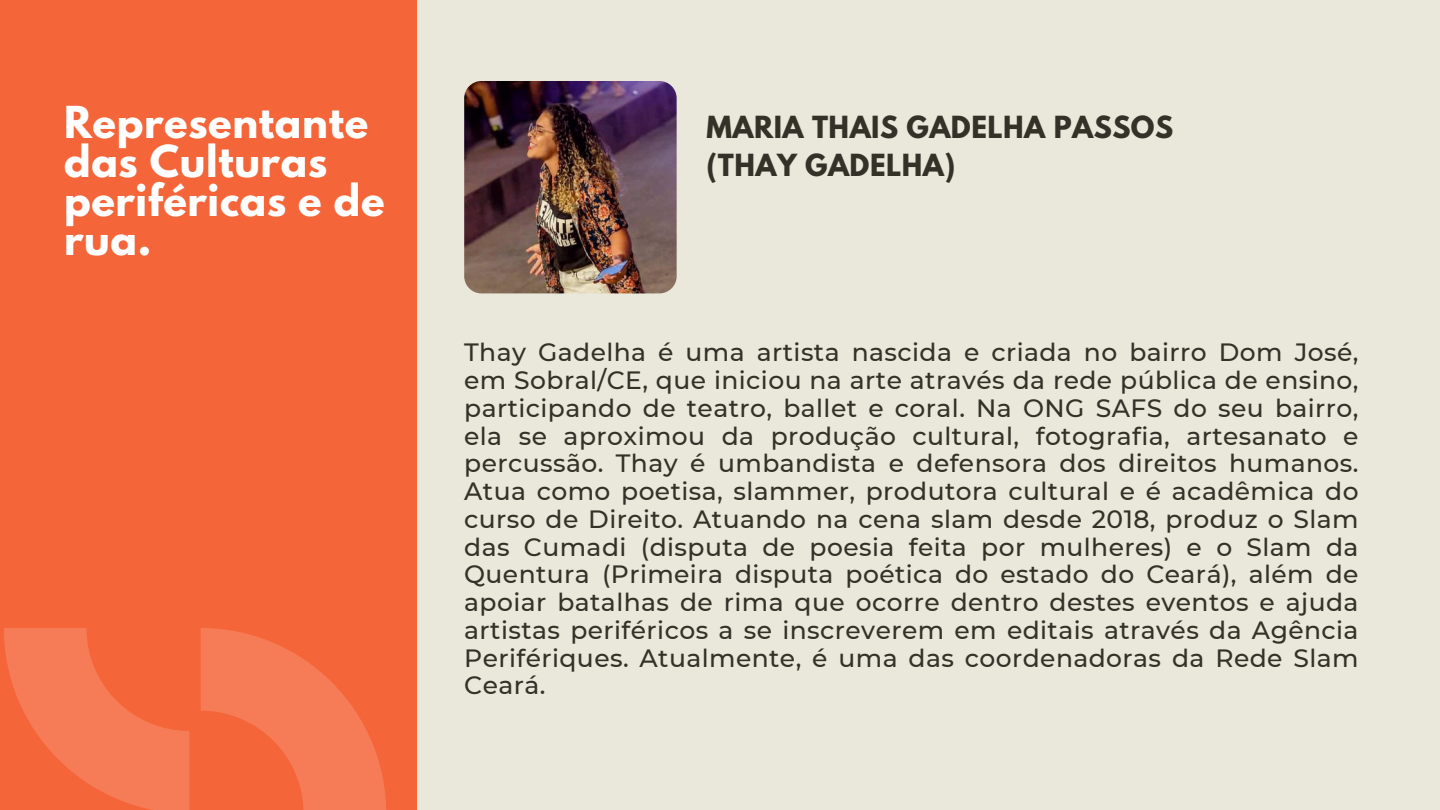
<style>
.page{position:relative;width:1440px;height:810px;background:#eae8db}
.page>*{position:absolute;margin:0;border:0;box-sizing:border-box;transform-origin:0 0}
.t1{font:700 39px/39px "League Spartan";letter-spacing:.015em;color:#fff}
.t2{font:700 27px/37.5px "League Spartan";letter-spacing:.015em;color:#333229}
.t3{font:500 25px/27.8px "Montserrat";letter-spacing:.015em;color:#333229;text-align:justify}
</style>
<div class="page">
<div style="left:0;top:0;width:417px;height:810px;background:#f4663a"></div>
<svg style="left:4px;top:628px;width:185px;height:182px"></svg>
<svg style="left:201px;top:628px;width:185px;height:182px"></svg>
<img style="left:464px;top:81px;width:213px;height:212px;border-radius:17px">
<p class="t1" style="left:64px;top:108px;width:322px">Representante das Culturas periféricas e de rua.</p>
<p class="t2" style="left:706px;top:112px;width:468px">MARIA THAIS GADELHA PASSOS (THAY GADELHA)</p>
<p class="t3" style="left:464px;top:338px;width:896px">Thay Gadelha é uma artista nascida e criada no bairro Dom José, em Sobral/CE, que iniciou na arte através da rede pública de ensino, participando de teatro, ballet e coral. Na ONG SAFS do seu bairro, ela se aproximou da produção cultural, fotografia, artesanato e percussão. Thay é umbandista e defensora dos direitos humanos.<br>Atua como poetisa, slammer, produtora cultural e é acadêmica do curso de Direito. Atuando na cena slam desde 2018, produz o Slam das Cumadi (disputa de poesia feita por mulheres) e o Slam da Quentura (Primeira disputa poética do estado do Ceará), além de apoiar batalhas de rima que ocorre dentro destes eventos e ajuda artistas periféricos a se inscreverem em editais através da Agência Perifériques. Atualmente, é uma das coordenadoras da Rede Slam Ceará.</p>
</div>
